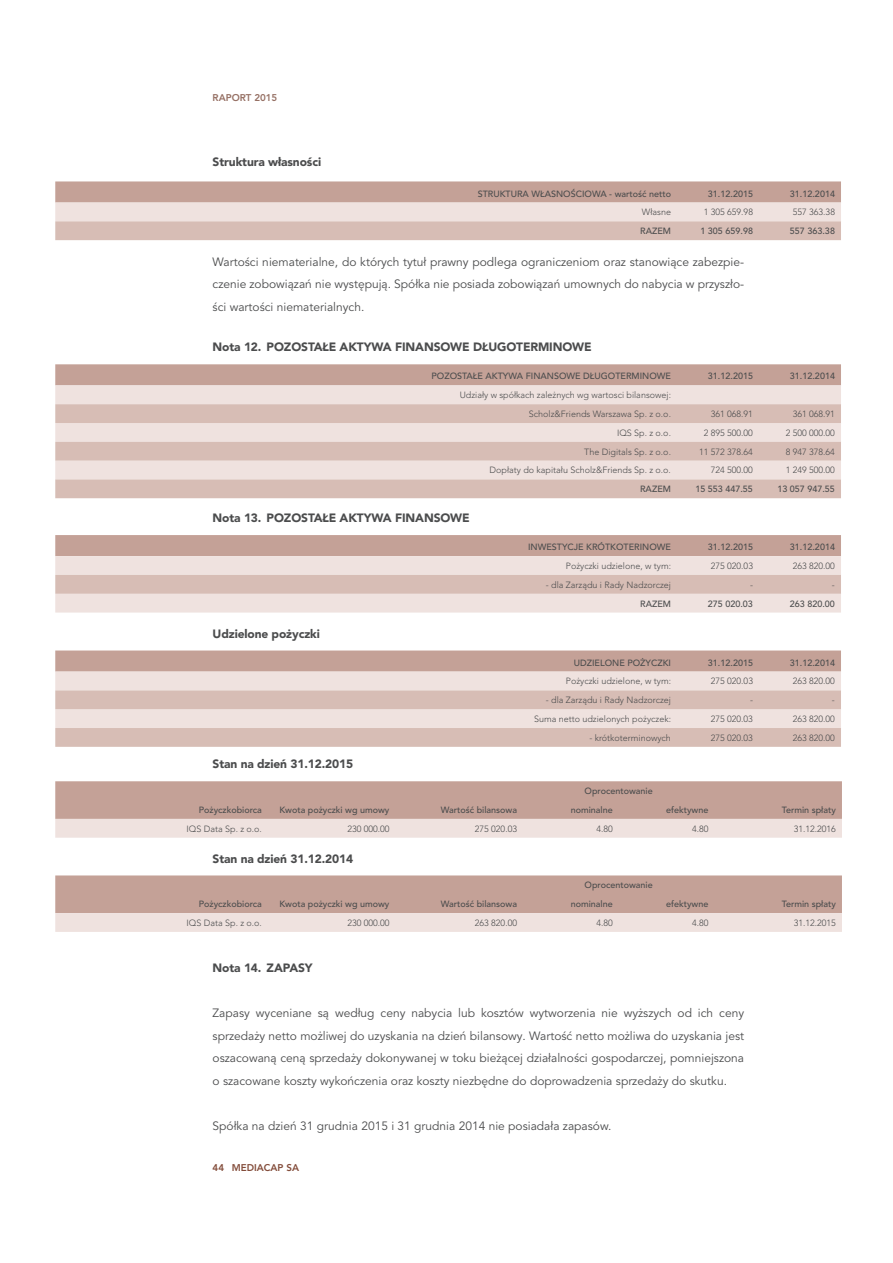
<style>
.page{position:relative;width:893px;height:1263px;background:#fff}
.page>*{position:absolute;margin:0;border:0;box-sizing:border-box;transform-origin:0 0}
.t1{font:12px/22.5px "Avenir LT Pro";color:#4b4c4d;text-align:justify}
.t2{font:900 12px "Avenir LT Pro";letter-spacing:-.01em;color:#4b4c4d}
.t3{font:800 9.75px "Avenir LT Pro";color:#834c3a}
.t4{font:800 9.75px "Avenir LT Pro";color:#967064}
.t5{font:300 9px/18.8px "Avenir LT Pro";color:#4b4c4d;text-align:right}
.t6{font:500 9px/18.8px "Avenir LT Pro";color:#4b4c4d}
</style>
<div class="page">
<svg style="left:55px;top:181px;width:786px;height:59px;background:#d8bfb8"></svg>
<div style="left:55px;top:364px;width:786px;height:21px;background:#c4a197"></div>
<div style="left:55px;top:385px;width:786px;height:19px;background:#efe2df"></div>
<svg style="left:55px;top:404px;width:786px;height:94px;background:#e0ccc6"></svg>
<svg style="left:55px;top:535px;width:786px;height:77px;background:#ddc7c1"></svg>
<svg style="left:55px;top:650px;width:786px;height:97px;background:#dcc6bf"></svg>
<svg style="left:55px;top:781px;width:787px;height:57px;background:#d2b7af"></svg>
<svg style="left:55px;top:875px;width:787px;height:57px;background:#d2b7af"></svg>
<p class="t4" style="left:213px;top:92px;width:66px">RAPORT 2015</p>
<p class="t2" style="left:213px;top:155px;width:110px">Struktura własności</p>
<p class="t6" style="left:478px;top:184px;width:195px">STRUKTURA WŁASNOŚCIOWA - wartość netto</p>
<p class="t6" style="left:708px;top:184px;width:47px">31.12.2015</p>
<p class="t6" style="left:790px;top:184px;width:47px">31.12.2014</p>
<p class="t5" style="left:642px;top:203px;width:31px">Własne</p>
<p class="t5" style="left:704px;top:203px;width:51px">1 305 659.98</p>
<p class="t5" style="left:793px;top:203px;width:44px">557 363.38</p>
<p class="t6" style="left:640px;top:222px;width:32px">RAZEM</p>
<p class="t6" style="left:700px;top:222px;width:54px">1 305 659.98</p>
<p class="t6" style="left:790px;top:222px;width:47px">557 363.38</p>
<p class="t1" style="left:213px;top:250px;width:533px">Wartości niematerialne, do których tytuł prawny podlega ograniczeniom oraz stanowiące zabezpie&shy;czenie zobowiązań nie występują. Spółka nie posiada zobowiązań umownych do nabycia w przyszło&shy;ści wartości niematerialnych.</p>
<p class="t2" style="left:213px;top:340px;width:381px">Nota 12. POZOSTAŁE AKTYWA FINANSOWE DŁUGOTERMINOWE</p>
<p class="t6" style="left:432px;top:367px;width:241px">POZOSTAŁE AKTYWA FINANSOWE DŁUGOTERMINOWE</p>
<p class="t6" style="left:708px;top:367px;width:47px">31.12.2015</p>
<p class="t6" style="left:790px;top:367px;width:47px">31.12.2014</p>
<p class="t5" style="left:460px;top:386px;width:213px">Udziały w spółkach zależnych wg wartosci bilansowej:<br>Scholz&amp;Friends Warszawa Sp. z o.o.</p>
<p class="t5" style="left:711px;top:405px;width:44px">361 068.91</p>
<p class="t5" style="left:793px;top:405px;width:44px">361 068.91</p>
<p class="t2" style="left:213px;top:511px;width:259px">Nota 13. POZOSTAŁE AKTYWA FINANSOWE</p>
<p class="t2" style="left:213px;top:626px;width:109px">Udzielone pożyczki</p>
<p class="t2" style="left:213px;top:757px;width:142px">Stan na dzień 31.12.2015</p>
<p class="t5" style="left:617px;top:423px;width:55px">IQS Sp. z o.o.</p>
<p class="t5" style="left:704px;top:423px;width:51px">2 895 500.00</p>
<p class="t5" style="left:786px;top:423px;width:51px">2 500 000.00</p>
<p class="t5" style="left:584px;top:442px;width:88px">The Digitals Sp. z o.o.</p>
<p class="t5" style="left:699px;top:442px;width:55px">11 572 378.64</p>
<p class="t5" style="left:786px;top:442px;width:51px">8 947 378.64</p>
<p class="t5" style="left:489px;top:461px;width:183px">Dopłaty do kapitału Scholz&amp;Friends Sp. z o.o.</p>
<p class="t5" style="left:711px;top:461px;width:44px">724 500.00</p>
<p class="t5" style="left:786px;top:461px;width:51px">1 249 500.00</p>
<p class="t6" style="left:640px;top:480px;width:32px">RAZEM</p>
<p class="t6" style="left:695px;top:480px;width:59px">15 553 447.55</p>
<p class="t6" style="left:777px;top:480px;width:59px">13 057 947.55</p>
<p class="t6" style="left:528px;top:538px;width:144px">INWESTYCJE KRÓTKOTERINOWE</p>
<p class="t6" style="left:708px;top:538px;width:47px">31.12.2015</p>
<p class="t6" style="left:790px;top:538px;width:47px">31.12.2014</p>
<p class="t5" style="left:566px;top:556px;width:107px">Pożyczki udzielone, w tym:</p>
<p class="t5" style="left:711px;top:556px;width:44px">275 020.03</p>
<p class="t5" style="left:793px;top:556px;width:44px">263 820.00</p>
<p class="t5" style="left:546px;top:575px;width:127px">- dla Zarządu i Rady Nadzorczej</p>
<p class="t5" style="left:750px;top:575px;width:4px">-</p>
<p class="t5" style="left:832px;top:575px;width:4px">-</p>
<p class="t6" style="left:640px;top:594px;width:32px">RAZEM</p>
<p class="t6" style="left:708px;top:594px;width:47px">275 020.03</p>
<p class="t6" style="left:790px;top:594px;width:47px">263 820.00</p>
<p class="t6" style="left:574px;top:653px;width:99px">UDZIELONE POŻYCZKI</p>
<p class="t6" style="left:708px;top:653px;width:47px">31.12.2015</p>
<p class="t6" style="left:790px;top:653px;width:47px">31.12.2014</p>
<p class="t5" style="left:566px;top:672px;width:107px">Pożyczki udzielone, w tym:</p>
<p class="t5" style="left:711px;top:672px;width:44px">275 020.03</p>
<p class="t5" style="left:793px;top:672px;width:44px">263 820.00</p>
<p class="t5" style="left:546px;top:691px;width:127px">- dla Zarządu i Rady Nadzorczej</p>
<p class="t5" style="left:750px;top:691px;width:4px">-</p>
<p class="t5" style="left:832px;top:691px;width:4px">-</p>
<p class="t5" style="left:534px;top:709px;width:138px">Suma netto udzielonych pożyczek:</p>
<p class="t5" style="left:711px;top:709px;width:44px">275 020.03</p>
<p class="t5" style="left:793px;top:709px;width:44px">263 820.00</p>
<p class="t5" style="left:589px;top:728px;width:83px">- krótkoterminowych</p>
<p class="t5" style="left:711px;top:728px;width:44px">275 020.03</p>
<p class="t5" style="left:793px;top:728px;width:44px">263 820.00</p>
<p class="t6" style="left:199px;top:800px;width:65px">Pożyczkobiorca</p>
<p class="t6" style="left:279px;top:800px;width:112px">Kwota pożyczki wg umowy</p>
<p class="t6" style="left:441px;top:800px;width:78px">Wartość bilansowa</p>
<p class="t6" style="left:571px;top:782px;width:84px;text-indent:14px">Oprocentowanie nominalne</p>
<p class="t6" style="left:666px;top:800px;width:44px">efektywne</p>
<p class="t6" style="left:782px;top:800px;width:55px">Termin spłaty</p>
<p class="t5" style="left:187px;top:819px;width:77px">IQS Data Sp. z o.o.</p>
<p class="t5" style="left:347px;top:819px;width:44px">230 000.00</p>
<p class="t5" style="left:475px;top:819px;width:44px">275 020.03</p>
<p class="t5" style="left:596px;top:819px;width:18px">4.80</p>
<p class="t5" style="left:692px;top:819px;width:18px">4.80</p>
<p class="t5" style="left:794px;top:819px;width:44px">31.12.2016</p>
<p class="t2" style="left:213px;top:851px;width:142px">Stan na dzień 31.12.2014</p>
<p class="t6" style="left:199px;top:895px;width:65px">Pożyczkobiorca</p>
<p class="t6" style="left:279px;top:895px;width:112px">Kwota pożyczki wg umowy</p>
<p class="t6" style="left:441px;top:895px;width:78px">Wartość bilansowa</p>
<p class="t6" style="left:571px;top:876px;width:84px;text-indent:14px">Oprocentowanie nominalne</p>
<p class="t6" style="left:666px;top:895px;width:44px">efektywne</p>
<p class="t6" style="left:782px;top:895px;width:55px">Termin spłaty</p>
<p class="t5" style="left:187px;top:913px;width:77px">IQS Data Sp. z o.o.</p>
<p class="t5" style="left:347px;top:913px;width:44px">230 000.00</p>
<p class="t5" style="left:475px;top:913px;width:44px">263 820.00</p>
<p class="t5" style="left:596px;top:913px;width:18px">4.80</p>
<p class="t5" style="left:692px;top:913px;width:18px">4.80</p>
<p class="t5" style="left:794px;top:913px;width:44px">31.12.2015</p>
<p class="t2" style="left:213px;top:961px;width:102px">Nota 14. ZAPASY</p>
<p class="t1" style="left:213px;top:1002px;width:533px">Zapasy wyceniane są według ceny nabycia lub kosztów wytworzenia nie wyższych od ich ceny sprzedaży netto możliwej do uzyskania na dzień bilansowy. Wartość netto możliwa do uzyskania jest oszacowaną ceną sprzedaży dokonywanej w toku bieżącej działalności gospodarczej, pomniejszona o szacowane koszty wykończenia oraz koszty niezbędne do doprowadzenia sprzedaży do skutku.</p>
<p class="t1" style="left:213px;top:1115px;width:400px">Spółka na dzień 31 grudnia 2015 i 31 grudnia 2014 nie posiadała zapasów.</p>
<p class="t3" style="left:213px;top:1161px;width:88px">44 MEDIACAP SA</p>
</div>
